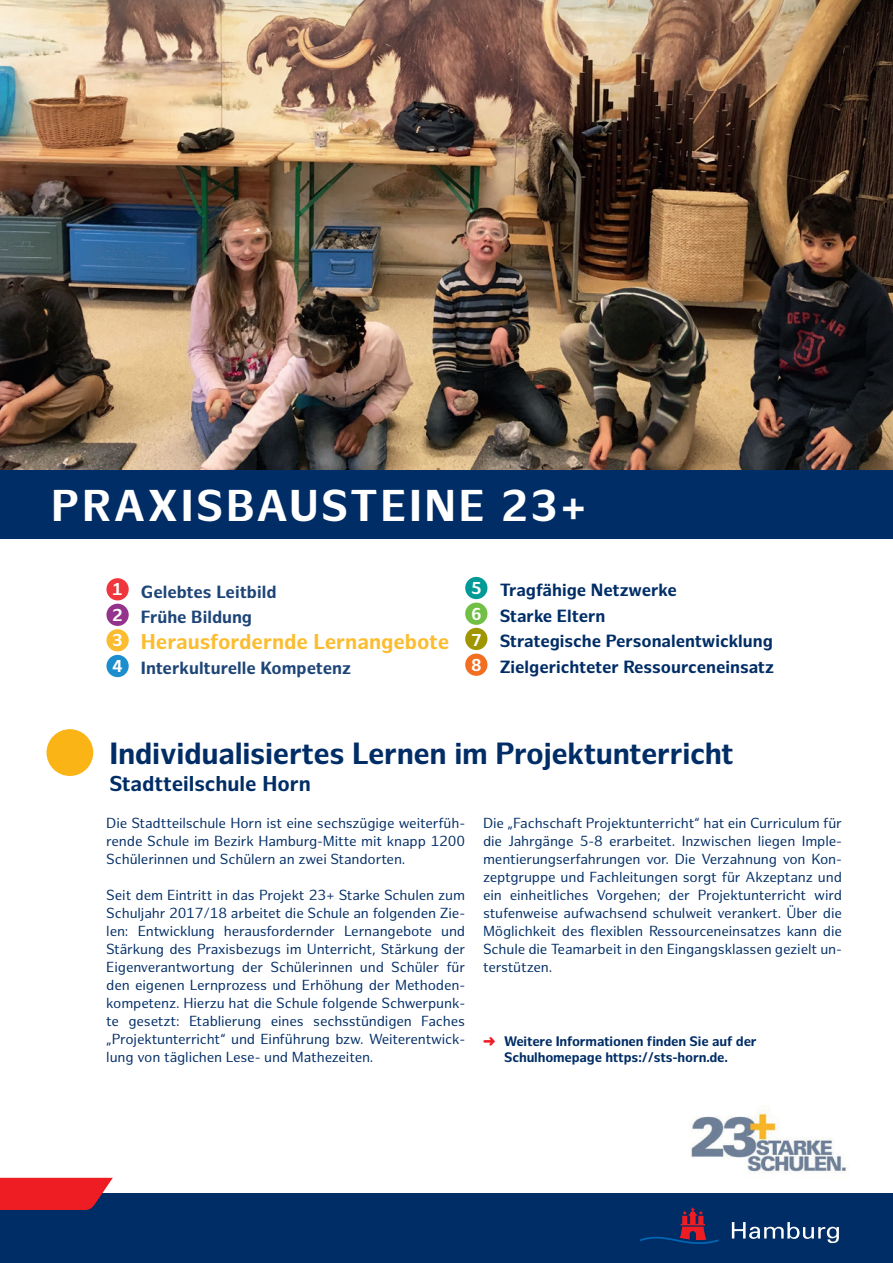
<style>
.page{position:relative;width:893px;height:1263px;background:#fff}
.page>*{position:absolute;margin:0;border:0;box-sizing:border-box;transform-origin:0 0}
.t1{font:700 43.5px "Hamburg Sans";letter-spacing:.06em;color:#fff}
.t2{font:700 30px "Hamburg Sans";letter-spacing:-.01em;color:#002d66}
.t3{font:700 21px "Hamburg Sans";color:#fbb416}
.t4{font:700 21px "Hamburg Sans";color:#002d66}
.t5{font:700 17.25px/25.5px "Hamburg Sans";color:#002d66}
.t6{font:14.25px/18px "Hamburg Sans";letter-spacing:-.01em;color:#002d66;text-align:justify}
.t7{font:700 13.5px/16.5px "Hamburg Sans";letter-spacing:-.01em;color:#002d66;text-align:center}
.s1{font-size:16.8px;color:#fff}
.s2{color:#ee1d23}
</style>
<div class="page">
<img style="left:0;top:0;width:893px;height:470px">
<div style="left:0;top:470px;width:893px;height:68px;background:#002d66"></div>
<div style="left:0;top:1194px;width:893px;height:69px;background:#002d66"></div>
<svg style="left:0;top:1178px;width:113px;height:32px;background:#db232d"></svg>
<svg style="left:732px;top:1222px;width:107px;height:21px"></svg>
<svg style="left:640px;top:1208px;width:78px;height:36px"></svg>
<img style="left:691px;top:1105px;width:155px;height:69px">
<div style="left:46px;top:729px;width:47px;height:47px;background:#fbb416;border-radius:50%"></div>
<div style="left:106px;top:578px;width:23px;height:22px;background:#ef363c;border-radius:50%"></div>
<div style="left:106px;top:604px;width:23px;height:22px;background:#94338b;border-radius:50%"></div>
<div style="left:106px;top:629px;width:23px;height:22px;background:#fbbc30;border-radius:50%"></div>
<div style="left:106px;top:655px;width:23px;height:22px;background:#1d8ecd;border-radius:50%"></div>
<div style="left:465px;top:577px;width:22px;height:22px;background:#009a97;border-radius:50%"></div>
<div style="left:465px;top:603px;width:22px;height:22px;background:#71bf44;border-radius:50%"></div>
<div style="left:465px;top:628px;width:22px;height:22px;background:#a09600;border-radius:50%"></div>
<div style="left:465px;top:654px;width:22px;height:22px;background:#f36e21;border-radius:50%"></div>
<h1 class="t1" style="left:51px;top:480px;width:537px">PRAXISBAUSTEINE 23+</h1>
<p class="t5" style="left:112px;top:579px;width:166px"><span class="s1">1</span> Gelebtes Leitbild<br><span class="s1">2</span> Frühe Bildung</p>
<h3 class="t3" style="left:112px;top:629px;width:338px"><span class="s1">3</span> Herausfordernde Lernangebote</h3>
<p class="t5" style="left:112px;top:656px;width:240px"><span class="s1">4</span> Interkulturelle Kompetenz</p>
<p class="t5" style="left:471px;top:578px;width:305px"><span class="s1">5</span> Tragfähige Netzwerke<br><span class="s1">6</span> Starke Eltern<br><span class="s1">7</span> Strategische Personalentwicklung<br><span class="s1">8</span> Zielgerichteter Ressourceneinsatz</p>
<h2 class="t2" style="left:109px;top:736px;width:626px">Individualisiertes Lernen im Projektunterricht</h2>
<h3 class="t4" style="left:109px;top:772px;width:203px">Stadtteilschule Horn</h3>
<p class="t6" style="left:106px;top:815px;width:360px">Die Stadtteilschule Horn ist eine sechszügige weiterfüh&shy;rende Schule im Bezirk Hamburg-Mitte mit knapp 1200<br>Schülerinnen und Schülern an zwei Standorten.</p>
<p class="t6" style="left:106px;top:887px;width:360px">Seit dem Eintritt in das Projekt 23+ Starke Schulen zum Schuljahr 2017/18 arbeitet die Schule an folgenden Zie&shy;len: Entwicklung herausfordernder Lernangebote und Stärkung des Praxisbezugs im Unterricht, Stärkung der Eigenverantwortung der Schülerinnen und Schüler für den eigenen Lernprozess und Erhöhung der Methoden&shy;kompetenz. Hierzu hat die Schule folgende Schwerpunk&shy;te gesetzt: Etablierung eines sechsstündigen Faches „Projektunterricht“ und Einführung bzw. Weiterentwick&shy;lung von täglichen Lese- und Mathezeiten.</p>
<p class="t6" style="left:483px;top:815px;width:360px">Die „Fachschaft Projektunterricht“ hat ein Curriculum für die Jahrgänge 5-8 erarbeitet. Inzwischen liegen Imple&shy;mentierungserfahrungen vor. Die Verzahnung von Kon&shy;zeptgruppe und Fachleitungen sorgt für Akzeptanz und ein einheitliches Vorgehen; der Projektunterricht wird stufenweise aufwachsend schulweit verankert. Über die Möglichkeit des flexiblen Ressourceneinsatzes kann die Schule die Teamarbeit in den Eingangsklassen gezielt un&shy;terstützen.</p>
<p class="t7" style="left:483px;top:1033px;width:275px"><span class="s2">➜</span> Weitere Informationen finden Sie auf der<br>Schulhomepage https://sts-horn.de.</p>
</div>
